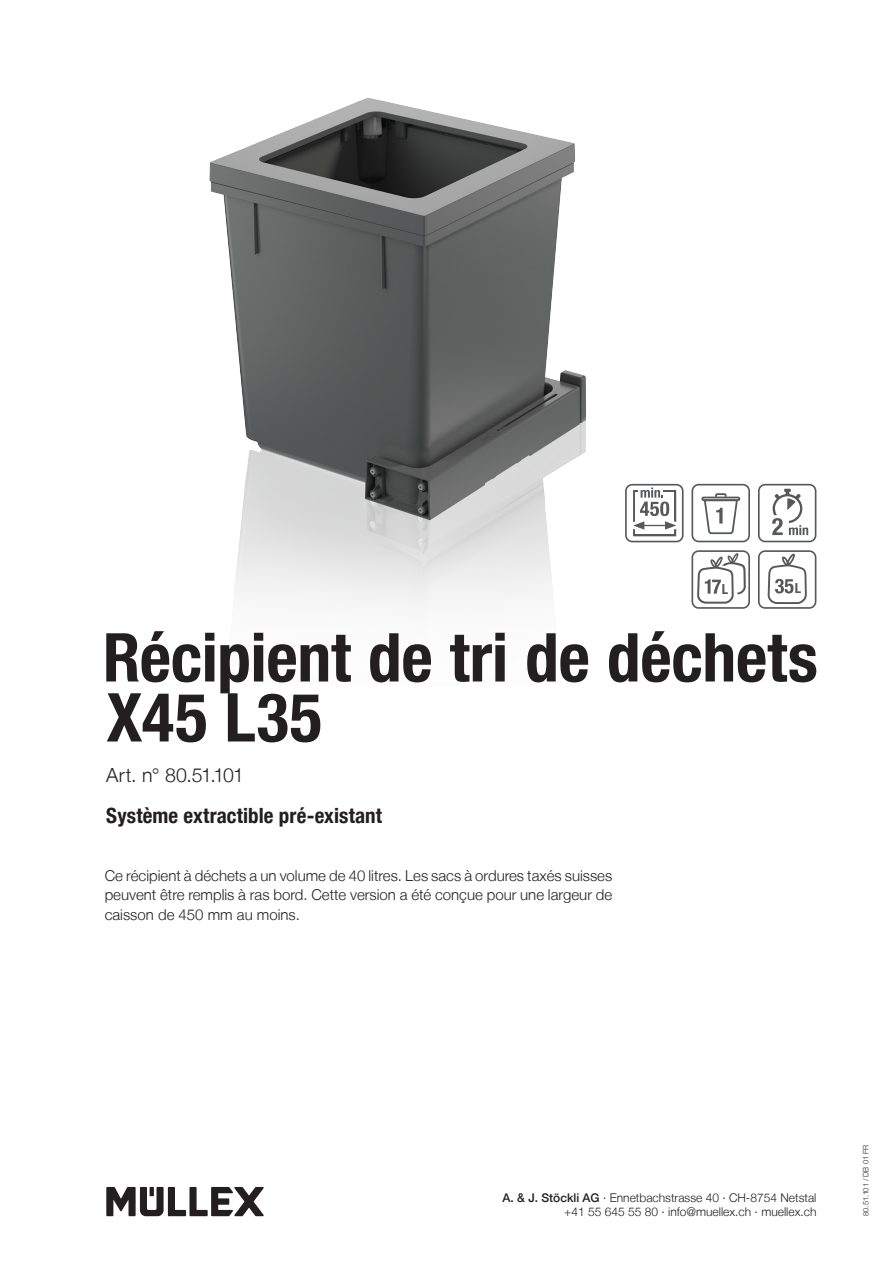
<style>
.page{position:relative;width:893px;height:1263px;background:#fff}
.page>*{position:absolute;margin:0;border:0;box-sizing:border-box;transform-origin:0 0}
.Titel_Bold_Cond_45_4{font:700 condensed 67.5px/60px "Helvetica Neue LT";letter-spacing:-.005em;color:#231f20}
.Untertitel_Bold_Cond{font:700 condensed 21px "Helvetica Neue LT";letter-spacing:.005em;color:#231f20}
.Art__Nr__Light_13_15{font:300 19.5px "Helvetica Neue LT";letter-spacing:-.015em;color:#231f20}
.Produktetext_10_13{font:300 15px/19.5px "Helvetica Neue LT";color:#231f20;text-align:justify}
.t1{font:700 condensed 13.95px "Helvetica Neue LT Std";color:#57585a}
.Adresse_Light_8_9_6{font:300 12px/14.4px "Helvetica Neue LT";color:#231f20;text-align:right}
.t2{font:300 7.5px "Helvetica Neue LT";color:#231f20}
.s1{font-weight:500}
</style>
<div class="page">
<img style="left:209px;top:98px;width:435px;height:509px">
<svg style="left:625px;top:484px;width:59px;height:58px"></svg>
<svg style="left:691px;top:484px;width:59px;height:58px"></svg>
<svg style="left:758px;top:484px;width:58px;height:58px"></svg>
<svg style="left:758px;top:550px;width:58px;height:59px"></svg>
<svg style="left:691px;top:550px;width:59px;height:59px"></svg>
<svg style="left:106px;top:1187px;width:158px;height:29px"></svg>
<p class="t1" style="left:722px;top:580px;width:8px">L</p>
<p class="t1" style="left:795px;top:580px;width:8px">L</p>
<p class="Titel_Bold_Cond_45_4" style="left:103px;top:627px;width:716px">Récipient de tri de déchets<br>X45 L35</p>
<p class="Art__Nr__Light_13_15" style="left:106px;top:763px;width:139px">Art. n° 80.51.101</p>
<p class="Untertitel_Bold_Cond" style="left:106px;top:803px;width:277px">Système extractible pré-existant</p>
<p class="Produktetext_10_13" style="left:105px;top:865px;width:509px">Ce récipient à déchets a un volume de 40 litres. Les sacs à ordures taxés suisses peuvent être remplis à ras bord. Cette version a été conçue pour une largeur de caisson de 450 mm au moins.</p>
<p class="Adresse_Light_8_9_6" style="left:503px;top:1190px;width:315px"><span class="s1">A. &amp; J. Stöckli AG</span> · Ennetbachstrasse 40 · CH-8754 Netstal +41 55 645 55 80 · info@muellex.ch · muellex.ch</p>
<p class="t2" style="left:861px;top:1216px;width:73px;rotate:-90deg">80.51.101 / DB 01 FR</p>
</div>
